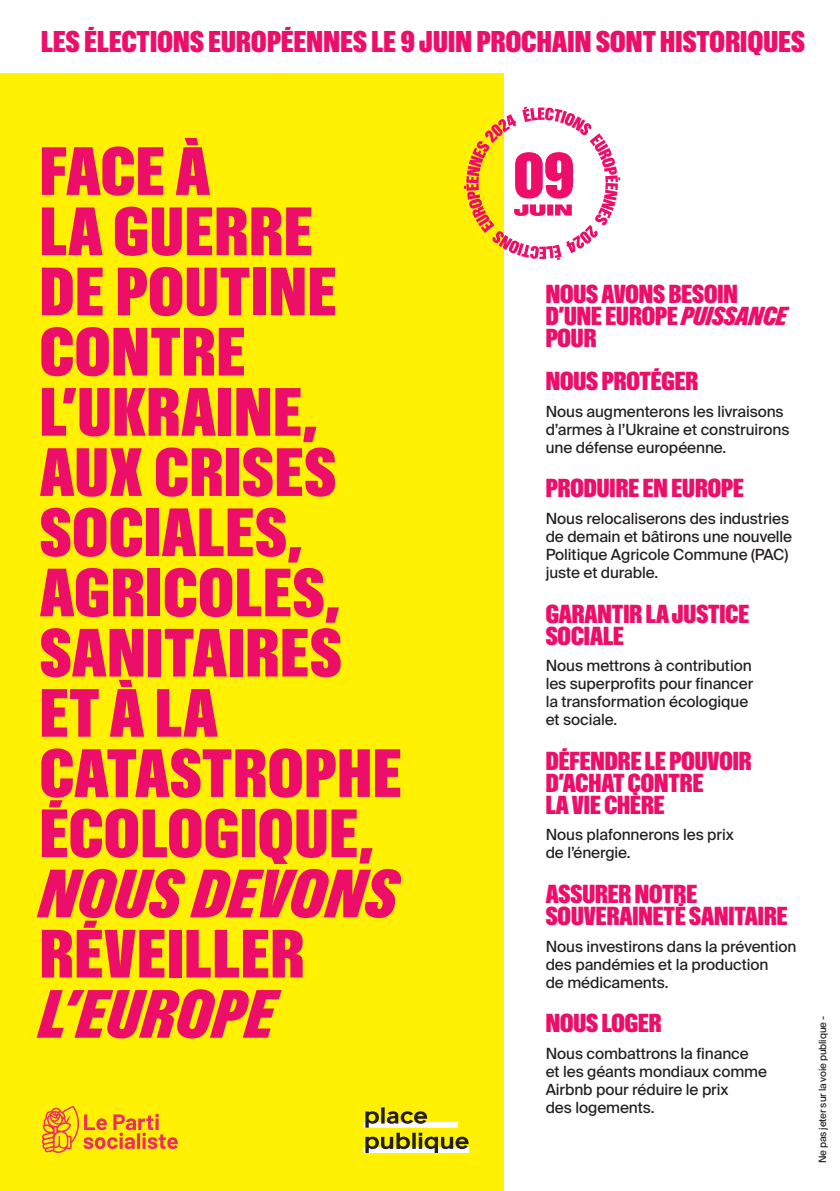
<style>
.page{position:relative;width:840px;height:1191px;background:#fff}
.page>*{position:absolute;margin:0;border:0;box-sizing:border-box;transform-origin:0 0}
.t1{font:extra-condensed 68px/60.2px "ABC Gravity Unlicensed Trial";letter-spacing:.02em;color:#ec0e68}
.t2{font:italic extra-condensed 68px "ABC Gravity Unlicensed Trial";letter-spacing:.02em;color:#ec0e68}
.t3{font:extra-condensed 30px "ABC Gravity Unlicensed Trial";letter-spacing:.01em;color:#ec0e68}
.t4{font:extra-condensed 26px/22px "ABC Gravity Unlicensed Trial";color:#ec0e68}
.t5{font:15.4px/18px "Suisse Intl";letter-spacing:-.005em;color:#231f20}
.t6{font:10px "Suisse Intl";letter-spacing:-.02em;color:#231f20}
.s1{font-style:italic}
</style>
<div class="page">
<div style="left:0;top:74px;width:503px;height:1117px;background:#fff101"></div>
<svg style="left:464px;top:107px;width:156px;height:153px"></svg>
<div style="left:363px;top:1121px;width:94px;height:6px;background:#fff"></div>
<div style="left:363px;top:1147px;width:106px;height:6px;background:#fff"></div>
<svg style="left:365px;top:1107px;width:103px;height:46px"></svg>
<svg style="left:41px;top:1105px;width:137px;height:48px"></svg>
<h2 class="t3" style="left:41px;top:26px;width:765px">LES ÉLECTIONS EUROPÉENNES LE 9 JUIN PROCHAIN SONT HISTORIQUES</h2>
<h1 class="t1" style="left:40px;top:143px;width:362px">FACE À<br>LA GUERRE<br>DE POUTINE<br>CONTRE<br>L’UKRAINE,<br>AUX CRISES<br>SOCIALES,<br>AGRICOLES,<br>SANITAIRES<br>ET À LA<br>CATASTROPHE<br>ÉCOLOGIQUE,</h1>
<h1 class="t2" style="left:40px;top:857px;width:358px">NOUS DEVONS</h1>
<h1 class="t1" style="left:40px;top:926px;width:265px">RÉVEILLER</h1>
<h1 class="t2" style="left:40px;top:978px;width:236px">L’EUROPE</h1>
<h3 class="t4" style="left:545px;top:284px;width:243px">NOUS AVONS BESOIN<br>D’UNE EUROPE <span class="s1">PUISSANCE<br></span>POUR</h3>
<h3 class="t4" style="left:545px;top:371px;width:154px">NOUS PROTÉGER</h3>
<p class="t5" style="left:545px;top:402px;width:245px">Nous augmenterons les livraisons d’armes à l’Ukraine et construirons une défense européenne.</p>
<h3 class="t4" style="left:545px;top:478px;width:199px">PRODUIRE EN EUROPE</h3>
<p class="t5" style="left:545px;top:509px;width:248px">Nous relocaliserons des industries de demain et bâtirons une nouvelle<br>Politique Agricole Commune (PAC) juste et durable.</p>
<h3 class="t4" style="left:545px;top:603px;width:205px">GARANTIR LA JUSTICE<br>SOCIALE</h3>
<p class="t5" style="left:545px;top:657px;width:209px">Nous mettrons à contribution les superprofits pour financer la transformation écologique et sociale.</p>
<h3 class="t4" style="left:545px;top:750px;width:207px">DÉFENDRE LE POUVOIR<br>D’ACHAT CONTRE<br>LA VIE CHÈRE</h3>
<p class="t5" style="left:545px;top:826px;width:189px">Nous plafonnerons les prix de l’énergie.</p>
<h3 class="t4" style="left:545px;top:884px;width:243px">ASSURER NOTRE<br>SOUVERAINETÉ SANITAIRE</h3>
<p class="t5" style="left:545px;top:937px;width:252px">Nous investirons dans la prévention des pandémies et la production<br>de médicaments.</p>
<h3 class="t4" style="left:545px;top:1013px;width:117px">NOUS LOGER</h3>
<p class="t5" style="left:545px;top:1044px;width:223px">Nous combattrons la finance<br>et les géants mondiaux comme<br>Airbnb pour réduire le prix<br>des logements.</p>
<p class="t6" style="left:816px;top:1163px;width:149px;rotate:-90deg">Ne pas jeter sur la voie publique -</p>
</div>
